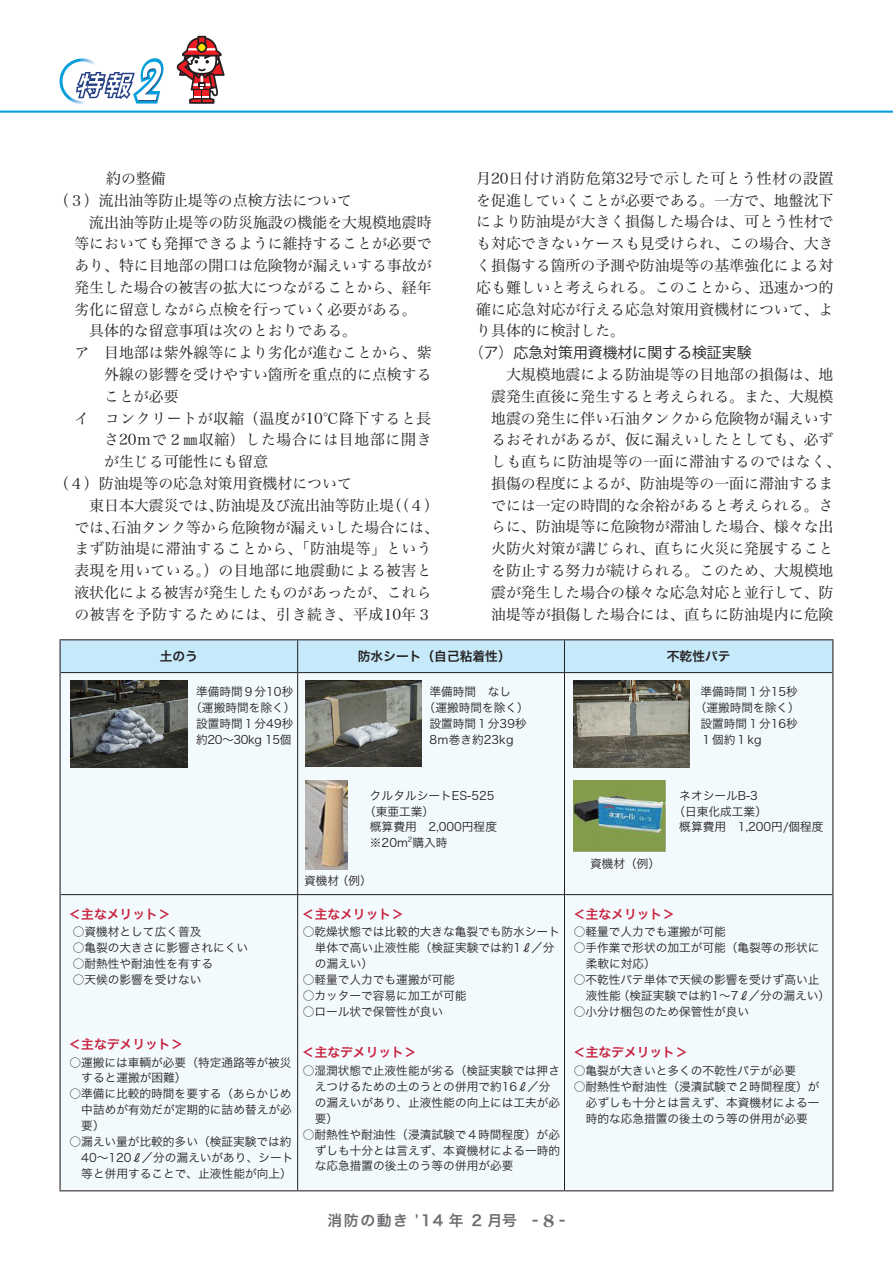
<style>
.page{position:relative;width:893px;height:1263px;background:#fff}
.page>*{position:absolute;margin:0;border:0;box-sizing:border-box;transform-origin:0 0}
.t1{font:14.85px/21.8px "Hira Min Pro N W3";color:#231f20;text-align:justify}
.t2{font:14.85px "Hira Min Pro N W3";letter-spacing:.045em;color:#231f20}
.t3{font:14.85px "Hira Min Pro N W3";letter-spacing:.025em;color:#231f20}
.t4{font:14.85px "Koz Go Std";color:#231f20}
.t5{font:14.85px "Hira Kaku Pro W6";letter-spacing:.1em;color:#6c6d70}
.t6{font:12.75px "Hira Kaku Pro N W6";color:#c8233f}
.t7{font:12.75px "Hira Kaku Pro N W6";color:#231f20}
.t8{font:11.7px/15.9px "Hira Kaku Pro N W3";color:#231f20}
.t9{font:6.75px "Hira Kaku Pro N W3";color:#231f20}
.s1{font-family:"Koz Min Std"}
.s2{font-family:"Century Old Style Std";font-weight:700;font-size:16.95px}
</style>
<div class="page">
<div style="left:61px;top:640px;width:771px;height:32px;background:#c6eafa"></div>
<div style="left:61px;top:673px;width:771px;height:517px;background:#f3fafe"></div>
<hr style="left:297px;top:640px;width:1px;height:32px;background:#231f20">
<hr style="left:564px;top:640px;width:1px;height:32px;background:#231f20">
<hr style="left:61px;top:672px;width:237px;height:1px;background:#231f20">
<hr style="left:298px;top:672px;width:266px;height:1px;background:#231f20">
<hr style="left:297px;top:673px;width:1px;height:221px;background:#231f20">
<hr style="left:564px;top:672px;width:268px;height:1px;background:#231f20">
<hr style="left:564px;top:673px;width:1px;height:221px;background:#231f20">
<hr style="left:564px;top:894px;width:268px;height:1px;background:#231f20">
<hr style="left:61px;top:894px;width:237px;height:1px;background:#231f20">
<hr style="left:298px;top:894px;width:266px;height:1px;background:#231f20">
<hr style="left:297px;top:895px;width:1px;height:295px;background:#231f20">
<hr style="left:564px;top:895px;width:1px;height:295px;background:#231f20">
<hr style="left:60px;top:639px;width:238px;height:1px;background:#231f20">
<hr style="left:60px;top:640px;width:1px;height:33px;background:#231f20">
<hr style="left:298px;top:639px;width:266px;height:1px;background:#231f20">
<hr style="left:564px;top:639px;width:269px;height:1px;background:#231f20">
<hr style="left:832px;top:640px;width:1px;height:33px;background:#231f20">
<hr style="left:60px;top:673px;width:1px;height:222px;background:#231f20">
<hr style="left:832px;top:673px;width:1px;height:222px;background:#231f20">
<hr style="left:832px;top:895px;width:1px;height:295px;background:#231f20">
<hr style="left:564px;top:1190px;width:269px;height:1px;background:#231f20">
<hr style="left:60px;top:895px;width:1px;height:295px;background:#231f20">
<hr style="left:60px;top:1190px;width:238px;height:1px;background:#231f20">
<hr style="left:298px;top:1190px;width:266px;height:1px;background:#231f20">
<img style="left:71px;top:680px;width:116px;height:87px">
<img style="left:305px;top:680px;width:116px;height:87px">
<img style="left:573px;top:680px;width:117px;height:87px">
<img style="left:305px;top:781px;width:42px;height:89px">
<img style="left:573px;top:781px;width:93px;height:71px">
<svg style="left:60px;top:58px;width:104px;height:46px"></svg>
<svg style="left:176px;top:36px;width:49px;height:68px"></svg>
<hr style="left:0;top:111px;width:893px;height:2px;background:#069edb">
<p class="t1" style="left:106px;top:166px;width:61px">約の整備</p>
<p class="t1" style="left:54px;top:188px;width:299px">（３）流出油等防止堤等の点検方法について</p>
<p class="t1" style="left:89px;top:210px;width:344px">流出油等防止堤等の防災施設の機能を大規模地震時</p>
<p class="t1" style="left:74px;top:231px;width:359px">等においても発揮できるように維持することが必要で</p>
<p class="t1" style="left:74px;top:253px;width:359px">あり、特に目地部の開口は危険物が漏えいする事故が</p>
<p class="t1" style="left:74px;top:275px;width:359px">発生した場合の被害の拡大につながることから、経年</p>
<p class="t1" style="left:74px;top:297px;width:344px">劣化に留意しながら点検を行っていく必要がある。</p>
<p class="t1" style="left:89px;top:319px;width:269px">具体的な留意事項は次のとおりである。</p>
<p class="t1" style="left:74px;top:340px;width:359px">ア　目地部は紫外線等により劣化が進むことから、紫</p>
<p class="t1" style="left:104px;top:362px;width:329px">外線の影響を受けやすい箇所を重点的に点検する</p>
<p class="t1" style="left:104px;top:384px;width:76px">ことが必要</p>
<p class="t2" style="left:74px;top:405px;width:359px">イ　コンクリートが収縮（温度が10℃降下すると長</p>
<p class="t2" style="left:104px;top:427px;width:329px">さ20ｍで２<span class="s1">㎜</span>収縮）した場合には目地部に開き</p>
<p class="t1" style="left:104px;top:449px;width:165px">が生じる可能性にも留意</p>
<p class="t1" style="left:54px;top:471px;width:299px">（４）防油堤等の応急対策用資機材について</p>
<p class="t1" style="left:89px;top:493px;width:351px">東日本大震災では、防油堤及び流出油等防止堤（（４）</p>
<p class="t1" style="left:74px;top:515px;width:366px">では、石油タンク等から危険物が漏えいした場合には、</p>
<p class="t3" style="left:74px;top:536px;width:359px">まず防油堤に滞油することから、「防油堤等」という</p>
<p class="t3" style="left:74px;top:558px;width:359px">表現を用いている。）の目地部に地震動による被害と</p>
<p class="t1" style="left:74px;top:580px;width:359px">液状化による被害が発生したものがあったが、これら</p>
<p class="t2" style="left:74px;top:601px;width:359px">の被害を予防するためには、引き続き、平成10年３</p>
<p class="t1" style="left:476px;top:166px;width:359px">月20日付け消防危第32号で示した可とう性材の設置を促進していくことが必要である。一方で、地盤沈下により防油堤が大きく損傷した場合は、可とう性材でも対応できないケースも見受けられ、この場合、大きく損傷する箇所の予測や防油堤等の基準強化による対応も難しいと考えられる。このことから、迅速かつ的確に応急対応が行える応急対策用資機材について、より具体的に検討した。</p>
<p class="t4" style="left:469px;top:343px;width:284px">（ア）応急対策用資機材に関する検証実験</p>
<p class="t1" style="left:491px;top:362px;width:351px;text-align:center">大規模地震による防油堤等の目地部の損傷は、地<br>震発生直後に発生すると考えられる。また、大規模地震の発生に伴い石油タンクから危険物が漏えいするおそれがあるが、仮に漏えいしたとしても、必ずしも直ちに防油堤等の一面に滞油するのではなく、損傷の程度によるが、防油堤等の一面に滞油するまでには一定の時間的な余裕があると考えられる。さらに、防油堤等に危険物が滞油した場合、様々な出火防火対策が講じられ、直ちに火災に発展することを防止する努力が続けられる。このため、大規模地震が発生した場合の様々な応急対応と並行して、防油堤等が損傷した場合には、直ちに防油堤内に危険</p>
<p class="t7" style="left:160px;top:645px;width:40px">土のう</p>
<p class="t7" style="left:358px;top:645px;width:155px">防水シート（自己粘着性）</p>
<p class="t7" style="left:667px;top:645px;width:65px">不乾性パテ</p>
<p class="t8" style="left:190px;top:682px;width:107px;text-align:center">準備時間９分10秒（運搬時間を除く）設置時間１分49秒約20〜30kg 15個</p>
<p class="t8" style="left:429px;top:682px;width:83px">準備時間　なし</p>
<p class="t8" style="left:701px;top:682px;width:99px">準備時間１分15秒</p>
<p class="t8" style="left:695px;top:698px;width:107px">（運搬時間を除く）</p>
<p class="t8" style="left:701px;top:714px;width:99px">設置時間１分16秒</p>
<p class="t8" style="left:701px;top:730px;width:62px">１個約１kg</p>
<p class="t8" style="left:424px;top:698px;width:107px">（運搬時間を除く）</p>
<p class="t8" style="left:429px;top:714px;width:99px">設置時間１分39秒</p>
<p class="t8" style="left:429px;top:730px;width:86px">8ｍ巻き約23kg</p>
<p class="t6" style="left:69px;top:902px;width:104px">＜主なメリット＞</p>
<p class="t8" style="left:73px;top:923px;width:130px">○資機材として広く普及</p>
<p class="t8" style="left:73px;top:939px;width:177px">○亀裂の大きさに影響されにくい</p>
<p class="t8" style="left:73px;top:955px;width:142px">○耐熱性や耐油性を有する</p>
<p class="t8" style="left:73px;top:971px;width:130px">○天候の影響を受けない</p>
<p class="t6" style="left:69px;top:1032px;width:116px">＜主なデメリット＞</p>
<p class="t8" style="left:81px;top:1053px;width:212px;text-indent:-12px">○運搬には車輌が必要（特定通路等が被災すると運搬が困難）</p>
<p class="t8" style="left:81px;top:1085px;width:212px;text-align:justify;text-indent:-12px">○準備に比較的時間を要する（あらかじめ中詰めが有効だが定期的に詰め替えが必要）</p>
<p class="t8" style="left:81px;top:1133px;width:214px;text-indent:-12px">○漏えい量が比較的多い（検証実験では約<br>40〜120ℓ／分の漏えいがあり、シート等と併用することで、止液性能が向上）</p>
<p class="t8" style="left:370px;top:786px;width:126px">クルタルシートES-525</p>
<p class="t8" style="left:364px;top:802px;width:72px">（東亜工業）</p>
<p class="t8" style="left:370px;top:818px;width:129px">概算費用　2,000円程度</p>
<p class="t8" style="left:370px;top:834px;width:79px">※20m 購入時</p>
<p class="t9" style="left:408px;top:833px;width:6px">2</p>
<p class="t8" style="left:304px;top:871px;width:69px">資機材（例）</p>
<p class="t6" style="left:302px;top:902px;width:104px">＜主なメリット＞</p>
<p class="t8" style="left:315px;top:923px;width:247px;text-indent:-12px">○乾燥状態では比較的大きな亀裂でも防水シート単体で高い止液性能（検証実験では約1ℓ／分の漏えい）</p>
<p class="t8" style="left:303px;top:971px;width:154px">○軽量で人力でも運搬が可能</p>
<p class="t8" style="left:303px;top:987px;width:165px">○カッターで容易に加工が可能</p>
<p class="t8" style="left:303px;top:1003px;width:142px">○ロール状で保管性が良い</p>
<p class="t6" style="left:302px;top:1041px;width:116px">＜主なデメリット＞</p>
<p class="t8" style="left:315px;top:1061px;width:247px;text-indent:-12px">○湿潤状態で止液性能が劣る（検証実験では押さえつけるための土のうとの併用で約16ℓ／分の漏えいがあり、止液性能の向上には工夫が必要）</p>
<p class="t8" style="left:315px;top:1125px;width:247px;text-align:justify;text-indent:-12px">○耐熱性や耐油性（浸漬試験で４時間程度）が必ずしも十分とは言えず、本資機材による一時的な応急措置の後土のう等の併用が必要</p>
<p class="t8" style="left:590px;top:854px;width:72px">資機材（例）</p>
<p class="t8" style="left:679px;top:786px;width:80px">ネオシールB-3</p>
<p class="t8" style="left:673px;top:802px;width:95px">（日東化成工業）</p>
<p class="t8" style="left:679px;top:818px;width:146px">概算費用　1,200円/個程度</p>
<p class="t6" style="left:573px;top:902px;width:104px">＜主なメリット＞</p>
<p class="t8" style="left:574px;top:923px;width:154px">○軽量で人力でも運搬が可能</p>
<p class="t8" style="left:586px;top:939px;width:235px;text-indent:-12px">○手作業で形状の加工が可能（亀裂等の形状に柔軟に対応）</p>
<p class="t8" style="left:586px;top:971px;width:246px;text-indent:-12px">○不乾性パテ単体で天候の影響を受けず高い止液性能（検証実験では約1〜7ℓ／分の漏えい）</p>
<p class="t8" style="left:574px;top:1003px;width:177px">○小分け梱包のため保管性が良い</p>
<p class="t6" style="left:573px;top:1041px;width:116px">＜主なデメリット＞</p>
<p class="t8" style="left:574px;top:1061px;width:224px">○亀裂が大きいと多くの不乾性パテが必要</p>
<p class="t8" style="left:586px;top:1077px;width:235px;text-align:justify;text-indent:-12px">○耐熱性や耐油性（浸漬試験で２時間程度）が必ずしも十分とは言えず、本資機材による一時的な応急措置の後土のう等の併用が必要</p>
<p class="t5" style="left:328px;top:1207px;width:239px">消防の動き '14 年 2 月号 - <span class="s2">8</span> -</p>
</div>
